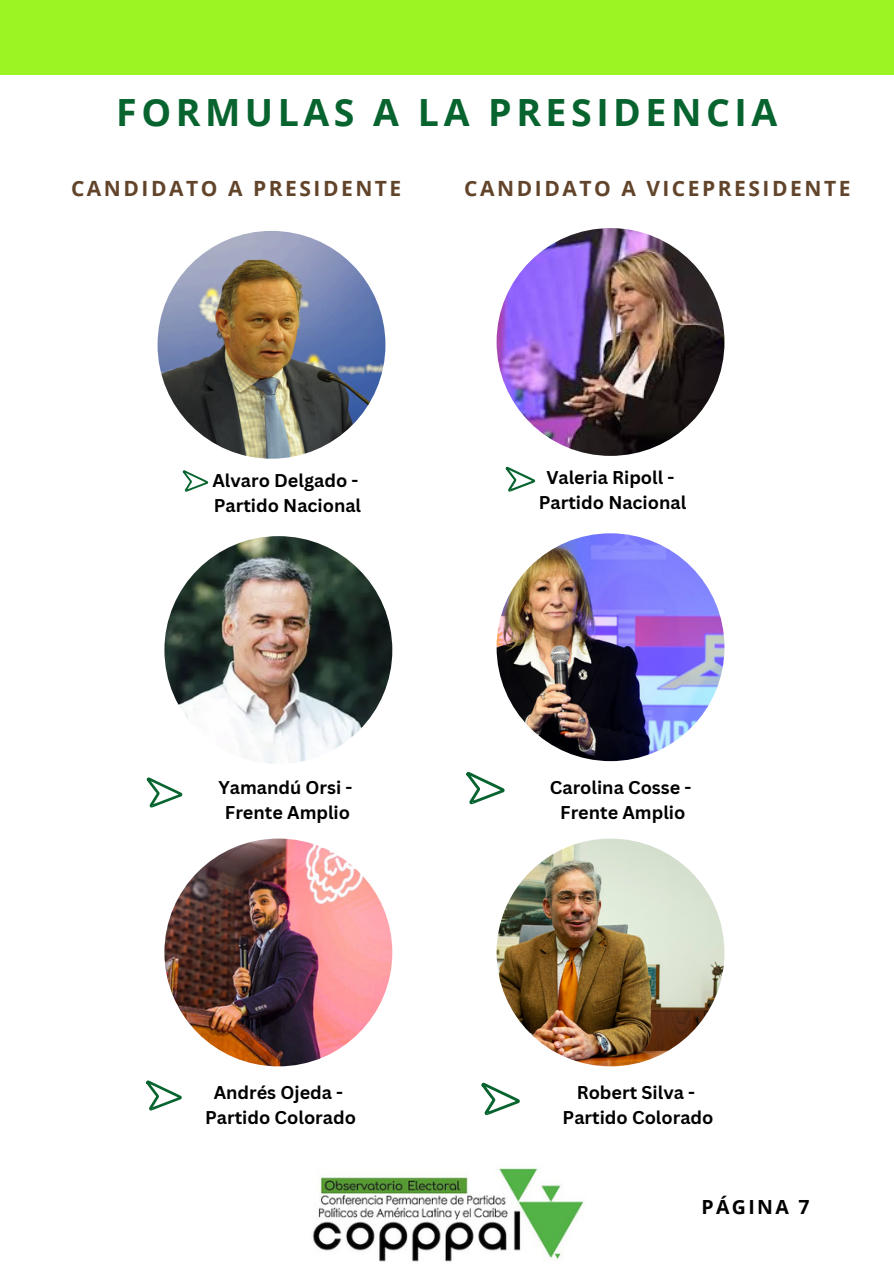
<style>
.page{position:relative;width:894px;height:1264px;background:#fff}
.page>*{position:absolute;margin:0;border:0;box-sizing:border-box;transform-origin:0 0}
.t1{font:700 37.5px "Open Sans";letter-spacing:.12em;color:#07642f}
.t2{font:700 21px "Open Sans";letter-spacing:.12em;color:#62442b}
.t3{font:700 19.5px "Open Sans";letter-spacing:.12em;color:#000}
.t4{font:700 18px "Canva Sans";color:#000}
</style>
<div class="page">
<div style="left:0;top:0;width:893px;height:74px;background:#9cf422"></div>
<img style="left:312px;top:1168px;width:272px;height:94px">
<svg style="left:505px;top:466px;width:30px;height:26px"></svg>
<svg style="left:182px;top:470px;width:26px;height:22px"></svg>
<svg style="left:146px;top:777px;width:37px;height:31px"></svg>
<img style="left:496px;top:533px;width:228px;height:228px;border-radius:50%">
<img style="left:164px;top:536px;width:228px;height:228px;border-radius:50%">
<img style="left:157px;top:231px;width:228px;height:227px;border-radius:50%">
<img style="left:496px;top:228px;width:228px;height:228px;border-radius:50%">
<svg style="left:466px;top:771px;width:38px;height:33px"></svg>
<img style="left:164px;top:838px;width:228px;height:228px;border-radius:50%">
<img style="left:496px;top:838px;width:228px;height:228px;border-radius:50%">
<svg style="left:146px;top:1080px;width:36px;height:30px"></svg>
<svg style="left:481px;top:1082px;width:39px;height:33px"></svg>
<p class="t1" style="left:116px;top:86px;width:662px">FORMULAS A LA PRESIDENCIA</p>
<p class="t2" style="left:71px;top:174px;width:332px">CANDIDATO A PRESIDENTE</p>
<p class="t2" style="left:464px;top:174px;width:387px">CANDIDATO A VICEPRESIDENTE</p>
<p class="t4" style="left:212px;top:468px;width:147px">Alvaro Delgado -</p>
<p class="t4" style="left:214px;top:492px;width:149px">Partido Nacional</p>
<p class="t4" style="left:546px;top:465px;width:130px">Valeria Ripoll -</p>
<p class="t4" style="left:538px;top:490px;width:149px">Partido Nacional</p>
<p class="t4" style="left:218px;top:775px;width:135px">Yamandú Orsi -</p>
<p class="t4" style="left:225px;top:799px;width:127px">Frente Amplio</p>
<p class="t4" style="left:549px;top:775px;width:143px">Carolina Cosse -</p>
<p class="t4" style="left:560px;top:799px;width:127px">Frente Amplio</p>
<p class="t4" style="left:213px;top:1080px;width:131px">Andrés Ojeda -</p>
<p class="t4" style="left:205px;top:1104px;width:152px">Partido Colorado</p>
<p class="t4" style="left:576px;top:1080px;width:120px">Robert Silva -</p>
<p class="t4" style="left:562px;top:1104px;width:152px">Partido Colorado</p>
<p class="t3" style="left:701px;top:1193px;width:110px">PÁGINA 7</p>
</div>
